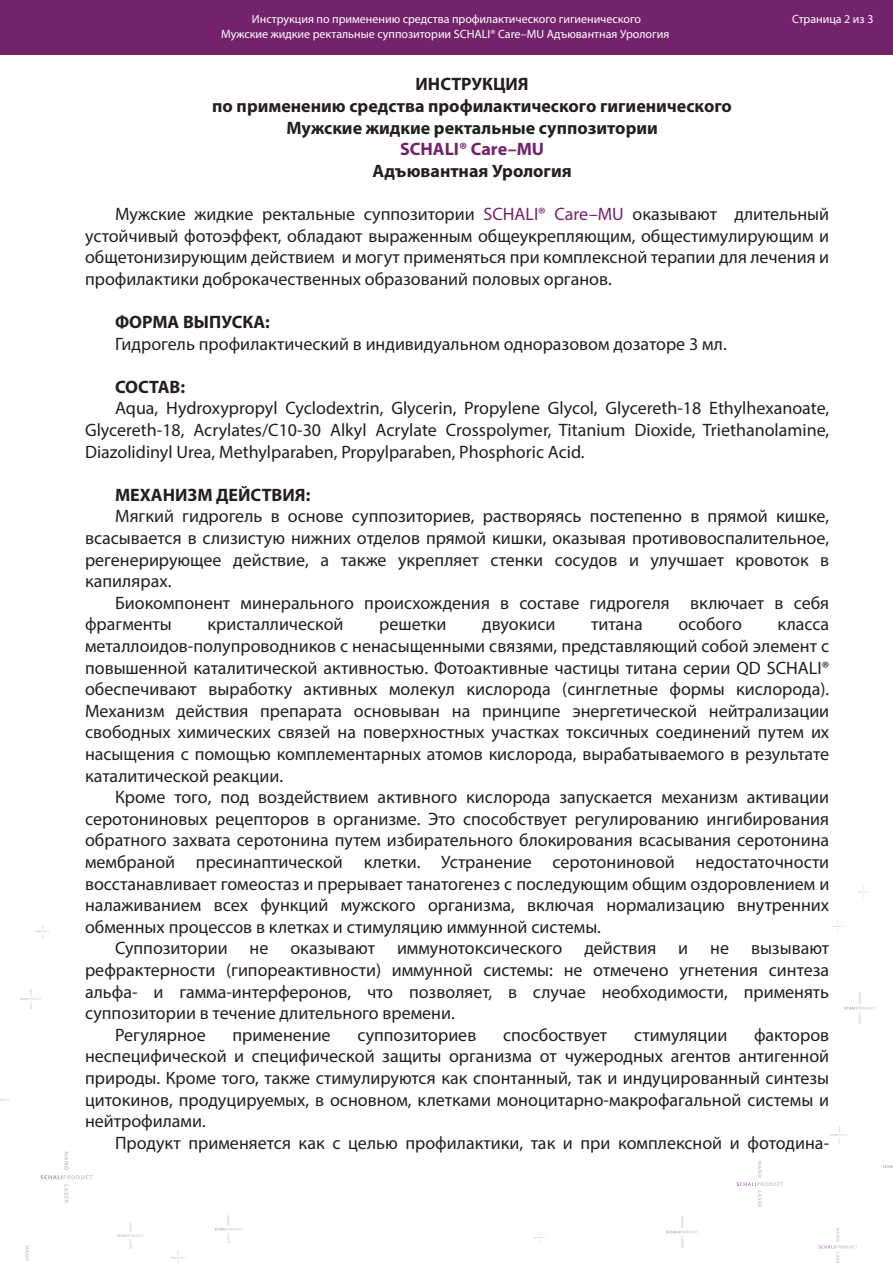
<style>
.page{position:relative;width:893px;height:1263px;background:#fff}
.page>*{position:absolute;margin:0;border:0;box-sizing:border-box;transform-origin:0 0}
.t1{font:18px/21.6px "Myriad Pro";color:#241f1f;text-align:justify}
.t2{font:700 18px/21.6px "Myriad Pro";color:#241f1f;text-align:center}
.t3{font:700 18px "Myriad Pro";color:#75226c}
.t4{font:12px "Myriad Pro";color:#fff}
.s1{color:#75226c}
</style>
<div class="page">
<svg style="left:41px;top:1152px;width:52px;height:51px"></svg>
<svg style="left:0;top:1099px;width:10px;height:2px"></svg>
<svg style="left:117px;top:1222px;width:27px;height:27px"></svg>
<svg style="left:171px;top:1250px;width:15px;height:13px"></svg>
<svg style="left:214px;top:1215px;width:28px;height:28px"></svg>
<svg style="left:25px;top:1246px;width:4px;height:15px"></svg>
<svg style="left:21px;top:989px;width:20px;height:20px"></svg>
<svg style="left:35px;top:924px;width:15px;height:15px"></svg>
<svg style="left:666px;top:1216px;width:32px;height:32px"></svg>
<svg style="left:736px;top:1161px;width:47px;height:46px"></svg>
<svg style="left:818px;top:1228px;width:39px;height:35px"></svg>
<svg style="left:882px;top:1165px;width:11px;height:3px"></svg>
<svg style="left:830px;top:1126px;width:18px;height:18px"></svg>
<svg style="left:534px;top:1232px;width:12px;height:11px"></svg>
<svg style="left:844px;top:992px;width:32px;height:32px"></svg>
<svg style="left:832px;top:921px;width:12px;height:11px"></svg>
<svg style="left:858px;top:886px;width:10px;height:12px"></svg>
<div style="left:0;top:0;width:893px;height:54px;background:#75226c"></div>
<p class="t4" style="left:252px;top:12px;width:391px">Инструкция по применению средства профилактического гигиенического</p>
<p class="t4" style="left:792px;top:11px;width:83px">Страница 2 из 3</p>
<p class="t4" style="left:221px;top:26px;width:450px">Мужские жидкие ректальные суппозитории SCHALI® Care–MU Адъювантная Урология</p>
<p class="t2" style="left:212px;top:73px;width:521px">ИНСТРУКЦИЯ<br>по применению средства профилактического гигиенического<br>Мужские жидкие ректальные суппозитории</p>
<p class="t3" style="left:400px;top:137px;width:146px">SCHALI® Care–MU</p>
<p class="t2" style="left:373px;top:159px;width:201px">Адъювантная Урология</p>
<p class="t1" style="left:85px;top:203px;width:746px;text-indent:30px">Мужские жидкие ректальные суппозитории <span class="s1">SCHALI® Care–MU</span> оказывают длительный устойчивый фотоэффект, обладают выраженным общеукрепляющим, общестимулирующим и общетонизирующим действием и могут применяться при комплексной терапии для лечения и профилактики доброкачественных образований половых органов.</p>
<p class="t2" style="left:115px;top:310px;width:156px">ФОРМА ВЫПУСКА:</p>
<p class="t1" style="left:115px;top:332px;width:613px">Гидрогель профилактический в индивидуальном одноразовом дозаторе 3 мл.</p>
<p class="t2" style="left:115px;top:375px;width:72px">СОСТАВ:</p>
<p class="t1" style="left:85px;top:397px;width:746px;text-indent:30px">Aqua, Hydroxypropyl Cyclodextrin, Glycerin, Propylene Glycol, Glycereth-18 Ethylhexanoate, Glycereth-18, Acrylates/C10-30 Alkyl Acrylate Crosspolymer, Titanium Dioxide, Triethanolamine, Diazolidinyl Urea, Methylparaben, Propylparaben, Phosphoric Acid.</p>
<p class="t2" style="left:115px;top:483px;width:197px">МЕХАНИЗМ ДЕЙСТВИЯ:</p>
<p class="t1" style="left:85px;top:505px;width:746px;text-indent:30px">Мягкий гидрогель в основе суппозиториев, растворяясь постепенно в прямой кишке, всасывается в слизистую нижних отделов прямой кишки, оказывая противовоспалительное, регенерирующее действие, а также укрепляет стенки сосудов и улучшает кровоток в капилярах.</p>
<p class="t1" style="left:85px;top:592px;width:746px;text-indent:30px">Биокомпонент минерального происхождения в составе гидрогеля включает в себя фрагменты</p>
<p class="t1" style="left:208px;top:613px;width:137px">кристаллической</p>
<p class="t1" style="left:379px;top:613px;width:69px">решетки</p>
<p class="t1" style="left:482px;top:613px;width:75px">двуокиси</p>
<p class="t1" style="left:591px;top:613px;width:53px">титана</p>
<p class="t1" style="left:678px;top:613px;width:65px">особого</p>
<p class="t1" style="left:85px;top:613px;width:746px;text-indent:693px">класса металлоидов-полупроводников с ненасыщенными связями, представляющий собой элемент с повышенной каталитической активностью. Фотоактивные частицы титана серии QD SCHALI® обеспечивают выработку активных молекул кислорода (синглетные формы кислорода).<br>Механизм действия препарата основыван на принципе энергетической нейтрализации свободных химических связей на поверхностных участках токсичных соединений путем их насыщения с помощью комплементарных атомов кислорода, вырабатываемого в результате каталитической реакции.</p>
<p class="t1" style="left:85px;top:786px;width:746px;text-indent:30px">Кроме того, под воздействием активного кислорода запускается механизм активации серотониновых рецепторов в организме. Это способствует регулированию ингибирования обратного захвата серотонина путем избирательного блокирования всасывания серотонина мембраной пресинаптической клетки. Устранение серотониновой недостаточности восстанавливает гомеостаз и прерывает танатогенез с последующим общим оздоровлением и налаживанием всех функций мужского организма, включая нормализацию внутренних обменных процессов в клетках и стимуляцию иммунной системы.</p>
<p class="t1" style="left:115px;top:937px;width:716px">Суппозитории не оказывают иммунотоксического действия и не вызывают</p>
<p class="t1" style="left:85px;top:959px;width:746px">рефрактерности (гипореактивности) иммунной системы: не отмечено угнетения синтеза</p>
<p class="t1" style="left:85px;top:980px;width:746px">альфа- и гамма-интерферонов, что позволяет, в случае необходимости, применять</p>
<p class="t1" style="left:85px;top:1002px;width:371px">суппозитории в течение длительного времени.</p>
<p class="t1" style="left:115px;top:1024px;width:92px">Регулярное</p>
<p class="t1" style="left:233px;top:1024px;width:100px">применение</p>
<p class="t1" style="left:357px;top:1024px;width:120px">суппозиториев</p>
<p class="t1" style="left:503px;top:1024px;width:106px">спосбоствует</p>
<p class="t1" style="left:634px;top:1024px;width:95px">стимуляции</p>
<p class="t1" style="left:85px;top:1024px;width:746px;text-indent:669px">факторов неспецифической и специфической защиты организма от чужеродных агентов антигенной природы. Кроме того, также стимулируются как спонтанный, так и индуцированный синтезы цитокинов, продуцируемых, в основном, клетками моноцитарно-макрофагальной системы и нейтрофилами.</p>
<p class="t1" style="left:115px;top:1132px;width:716px">Продукт применяется как с целью профилактики, так и при комплексной и фотодина-</p>
</div>
